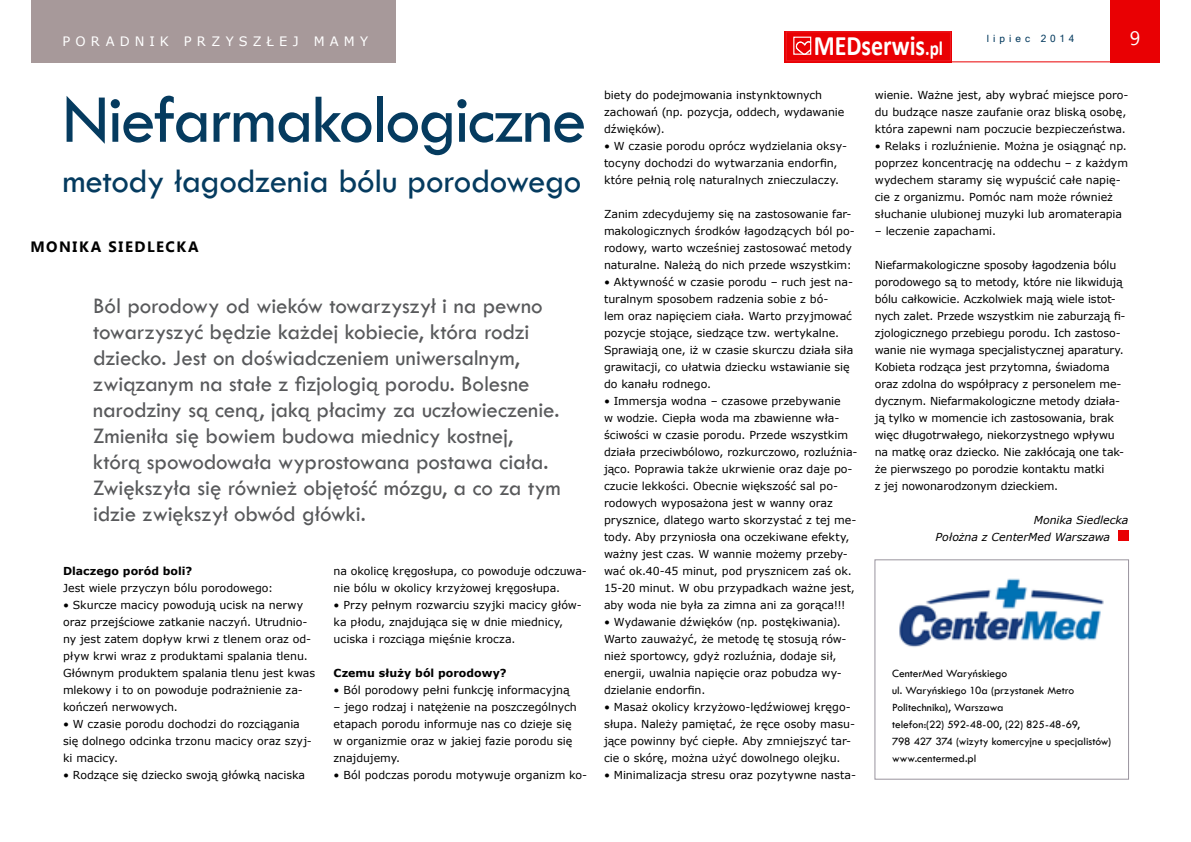
<style>
.page{position:relative;width:1191px;height:842px;background:#fff}
.page>*{position:absolute;margin:0;border:0;box-sizing:border-box;transform-origin:0 0}
.t1{font:71.1px "Tw Cen";letter-spacing:-.03em;color:#053b5f}
.t2{font:35px "Tw Cen";letter-spacing:-.015em;color:#053b5f}
.t3{font:700 28.3px "Calibri";color:#fff;scale:.85 1}
.t4{font:23px/26px "Tw Cen";letter-spacing:-.005em;color:#58595b}
.t5{font:19.4px "Segoe UI";color:#fff}
.t6{font:700 15px "Lao UI";letter-spacing:.1em;color:#000}
.t7{font:13px "MS Reference Sans Serif";letter-spacing:.4em;color:#fff}
.t8{font:11.5px/17px "Tw Cen";letter-spacing:-.005em;color:#000}
.t9{font:11px/17px "MS Reference Sans Serif";letter-spacing:-.005em;color:#000}
.t10{font:italic 11px/17px "MS Reference Sans Serif";letter-spacing:-.005em;color:#000}
.t11{font:700 11px "MS Reference Sans Serif";letter-spacing:.005em;color:#000}
.t12{font:10px "Microsoft Sans Serif";letter-spacing:.4em;color:#053b5f}
.s1{font-size:20.2px}
</style>
<div class="page">
<div style="left:784px;top:31px;width:167px;height:31px;background:#e9060a"></div>
<div style="left:786px;top:32px;width:164px;height:29px;background:#e90003"></div>
<div style="left:786px;top:32px;width:164px;height:29px;border:1px solid #ed1d24"></div>
<div style="left:793px;top:37px;width:18px;height:18px;border:1px solid #fff"></div>
<svg style="left:795px;top:41px;width:17px;height:14px"></svg>
<div style="left:1110px;top:0;width:49px;height:62px;background:#e90003"></div>
<hr style="left:950px;top:61px;width:160px;height:1px;background:#e90003">
<div style="left:31px;top:0;width:365px;height:62px;background:#a7999a"></div>
<div style="left:1117px;top:531px;width:11px;height:10px;background:#e90003"></div>
<div style="left:874px;top:560px;width:254px;height:219px;border:1px solid #99949e"></div>
<img style="left:899px;top:578px;width:205px;height:69px">
<p class="t7" style="left:62px;top:33px;width:307px">Poradnik p rzyszłej mamy</p>
<h3 class="t5" style="left:1129px;top:23px;width:12px">9</h3>
<p class="t12" style="left:987px;top:32px;width:89px">lipiec 2014</p>
<h3 class="t3" style="left:813px;top:27px;width:154px">MEDserwis<span class="s1">.pl</span></h3>
<h1 class="t1" style="left:62px;top:77px;width:526px">Niefarmakologiczne</h1>
<h2 class="t2" style="left:62px;top:160px;width:520px">metody łagodzenia bólu porodowego</h2>
<h3 class="t6" style="left:30px;top:237px;width:170px">MONIKA SIEDLECKA</h3>
<p class="t4" style="left:93px;top:292px;width:469px">Ból porodowy od wieków towarzyszył i na pewno towarzyszyć będzie każdej kobiecie, która rodzi dziecko. Jest on doświadczeniem uniwersalnym, związanym na stałe z fizjologią porodu. Bolesne narodziny są ceną, jaką płacimy za uczłowieczenie.<br>Zmieniła się bowiem budowa miednicy kostnej, którą spowodowała wyprostowana postawa ciała.<br>Zwiększyła się również objętość mózgu, a co za tym idzie zwiększył obwód główki.</p>
<p class="t11" style="left:63px;top:564px;width:131px">Dlaczego poród boli?</p>
<p class="t9" style="left:63px;top:579px;width:211px">Jest wiele przyczyn bólu porodowego:</p>
<p class="t9" style="left:63px;top:596px;width:254px">• Skurcze macicy powodują ucisk na nerwy oraz przejściowe zatkanie naczyń. Utrudnio&shy;ny jest zatem dopływ krwi z tlenem oraz od&shy;pływ krwi wraz z produktami spalania tlenu.<br>Głównym produktem spalania tlenu jest kwas mlekowy i to on powoduje podrażnienie za&shy;kończeń nerwowych.</p>
<p class="t9" style="left:63px;top:715px;width:250px">• W czasie porodu dochodzi do rozciągania się dolnego odcinka trzonu macicy oraz szyj&shy;ki macicy.</p>
<p class="t9" style="left:63px;top:766px;width:244px">• Rodzące się dziecko swoją główką naciska</p>
<p class="t9" style="left:334px;top:562px;width:255px">na okolicę kręgosłupa, co powoduje odczuwa&shy;nie bólu w okolicy krzyżowej kręgosłupa.</p>
<p class="t9" style="left:334px;top:596px;width:250px">• Przy pełnym rozwarciu szyjki macicy głów&shy;ka płodu, znajdująca się w dnie miednicy, uciska i rozciąga mięśnie krocza.</p>
<p class="t11" style="left:334px;top:666px;width:175px">Czemu służy ból porodowy?</p>
<p class="t9" style="left:334px;top:681px;width:238px">• Ból porodowy pełni funkcję informacyjną</p>
<p class="t9" style="left:334px;top:698px;width:245px">– jego rodzaj i natężenie na poszczególnych etapach porodu informuje nas co dzieje się w organizmie oraz w jakiej fazie porodu się znajdujemy.</p>
<p class="t9" style="left:334px;top:766px;width:255px">• Ból podczas porodu motywuje organizm ko-</p>
<p class="t9" style="left:604px;top:86px;width:242px">biety do podejmowania instynktownych zachowań (np. pozycja, oddech, wydawanie dźwięków).</p>
<p class="t9" style="left:604px;top:137px;width:244px">• W czasie porodu oprócz wydzielania oksy&shy;tocyny dochodzi do wytwarzania endorfin, które pełnią rolę naturalnych znieczulaczy.</p>
<p class="t9" style="left:604px;top:205px;width:252px">Zanim zdecydujemy się na zastosowanie far&shy;makologicznych środków łagodzących ból po&shy;rodowy, warto wcześniej zastosować metody naturalne. Należą do nich przede wszystkim:</p>
<p class="t9" style="left:604px;top:273px;width:251px">• Aktywność w czasie porodu – ruch jest na&shy;turalnym sposobem radzenia sobie z bó-<br>lem oraz napięciem ciała. Warto przyjmować pozycje stojące, siedzące tzw. wertykalne.<br>Sprawiają one, iż w czasie skurczu działa siła grawitacji, co ułatwia dziecku wstawianie się do kanału rodnego.</p>
<p class="t9" style="left:604px;top:392px;width:255px">• Immersja wodna – czasowe przebywanie<br>w wodzie. Ciepła woda ma zbawienne wła&shy;ściwości w czasie porodu. Przede wszystkim działa przeciwbólowo, rozkurczowo, rozluźnia&shy;jąco. Poprawia także ukrwienie oraz daje po&shy;czucie lekkości. Obecnie większość sal po&shy;rodowych wyposażona jest w wanny oraz prysznice, dlatego warto skorzystać z tej me&shy;tody. Aby przyniosła ona oczekiwane efekty, ważny jest czas. W wannie możemy przeby&shy;wać ok.40-45 minut, pod prysznicem zaś ok.<br>15-20 minut. W obu przypadkach ważne jest, aby woda nie była za zimna ani za gorąca!!!</p>
<p class="t9" style="left:604px;top:613px;width:244px">• Wydawanie dźwięków (np. postękiwania).<br>Warto zauważyć, że metodę tę stosują rów&shy;nież sportowcy, gdyż rozluźnia, dodaje sił, energii, uwalnia napięcie oraz pobudza wy&shy;dzielanie endorfin.</p>
<p class="t9" style="left:604px;top:698px;width:252px">• Masaż okolicy krzyżowo-lędźwiowej kręgo&shy;słupa. Należy pamiętać, że ręce osoby masu&shy;jące powinny być ciepłe. Aby zmniejszyć tar&shy;cie o skórę, można użyć dowolnego olejku.</p>
<p class="t9" style="left:604px;top:766px;width:254px">• Minimalizacja stresu oraz pozytywne nasta-</p>
<p class="t9" style="left:874px;top:86px;width:255px">wienie. Ważne jest, aby wybrać miejsce poro&shy;du budzące nasze zaufanie oraz bliską osobę, która zapewni nam poczucie bezpieczeństwa.</p>
<p class="t9" style="left:874px;top:137px;width:255px">• Relaks i rozluźnienie. Można je osiągnąć np. poprzez koncentrację na oddechu – z każdym wydechem staramy się wypuścić całe napię&shy;cie z organizmu. Pomóc nam może również słuchanie ulubionej muzyki lub aromaterapia</p>
<p class="t9" style="left:874px;top:222px;width:123px">– leczenie zapachami.</p>
<p class="t9" style="left:874px;top:256px;width:252px">Niefarmakologiczne sposoby łagodzenia bólu porodowego są to metody, które nie likwidują bólu całkowicie. Aczkolwiek mają wiele istot&shy;nych zalet. Przede wszystkim nie zaburzają fi&shy;zjologicznego przebiegu porodu. Ich zastoso&shy;wanie nie wymaga specjalistycznej aparatury.<br>Kobieta rodząca jest przytomna, świadoma oraz zdolna do współpracy z personelem me&shy;dycznym. Niefarmakologiczne metody działa&shy;ją tylko w momencie ich zastosowania, brak więc długotrwałego, niekorzystnego wpływu na matkę oraz dziecko. Nie zakłócają one tak&shy;że pierwszego po porodzie kontaktu matki<br>z jej nowonarodzonym dzieckiem.</p>
<p class="t10" style="left:935px;top:511px;width:194px;text-indent:98px">Monika Siedlecka<br>Położna z CenterMed Warszawa</p>
<p class="t8" style="left:892px;top:665px;width:221px">CenterMed Waryńskiego<br>ul. Waryńskiego 10a (przystanek Metro<br>Politechnika), Warszawa<br>telefon:(22) 592-48-00, (22) 825-48-69,<br>798 427 374 (wizyty komercyjne u specjalistów) www.centermed.pl</p>
</div>
